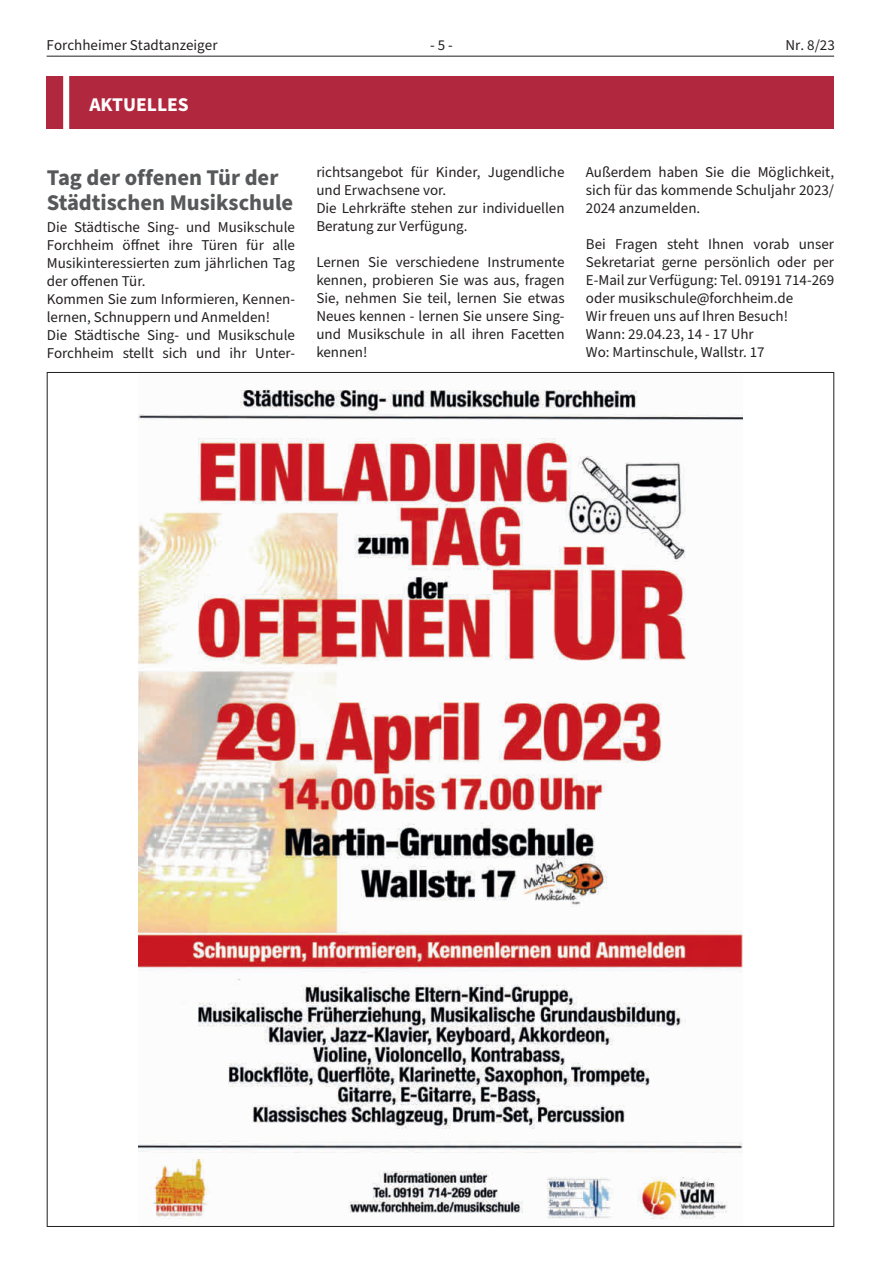
<style>
.page{position:relative;width:881px;height:1263px;background:#fff}
.page>*{position:absolute;margin:0;border:0;box-sizing:border-box;transform-origin:0 0}
.t1{font:700 22.5px/25.5px "Source Sans Pro";color:#57585a}
.t2{font:700 19.5px "Source Sans Pro";color:#fff}
.t3{font:15px/18px "Source Sans Pro";color:#231f20}
</style>
<div class="page">
<hr style="left:47px;top:56px;width:786px;height:1px;background:#231f20">
<div style="left:47px;top:76px;width:786px;height:52px;background:#b1283e"></div>
<div style="left:63px;top:75px;width:6px;height:54px;background:#fff"></div>
<img style="left:138px;top:389px;width:604px;height:830px">
<p class="t3" style="left:47px;top:37px;width:172px">Forchheimer Stadtanzeiger</p>
<p class="t3" style="left:430px;top:37px;width:24px">- 5 -</p>
<p class="t3" style="left:785px;top:37px;width:51px">Nr. 8/23</p>
<h2 class="t2" style="left:89px;top:91px;width:101px">AKTUELLES</h2>
<h1 class="t1" style="left:47px;top:165px;width:248px">Tag der offenen Tür der<br>Städtischen Musikschule</h1>
<p class="t3" style="left:47px;top:219px;width:250px">Die Städtische Sing- und Musikschule Forchheim öffnet ihre Türen für alle Musikinteressierten zum jährlichen Tag der offenen Tür.<br>Kommen Sie zum Informieren, Kennen&shy;lernen, Schnuppern und Anmelden!<br>Die Städtische Sing- und Musikschule Forchheim stellt sich und ihr Unter-</p>
<p class="t3" style="left:316px;top:163px;width:250px">richtsangebot für Kinder, Jugendliche und Erwachsene vor.<br>Die Lehrkräfte stehen zur individuellen<br>Beratung zur Verfügung.</p>
<p class="t3" style="left:316px;top:253px;width:250px;text-align:justify">Lernen Sie verschiedene Instrumente kennen, probieren Sie was aus, fragen Sie, nehmen Sie teil, lernen Sie etwas Neues kennen - lernen Sie unsere Sing&shy;und Musikschule in all ihren Facetten kennen!</p>
<p class="t3" style="left:585px;top:163px;width:250px;text-align:justify">Außerdem haben Sie die Möglichkeit, sich für das kommende Schuljahr 2023/ 2024 anzumelden.</p>
<p class="t3" style="left:585px;top:235px;width:250px">Bei Fragen steht Ihnen vorab unser Sekretariat gerne persönlich oder per E-Mail zur Verfügung: Tel. 09191 714-269 oder musikschule@forchheim.de<br>Wir freuen uns auf Ihren Besuch!<br>Wann: 29.04.23, 14 - 17 Uhr<br>Wo: Martinschule, Wallstr. 17</p>
</div>
